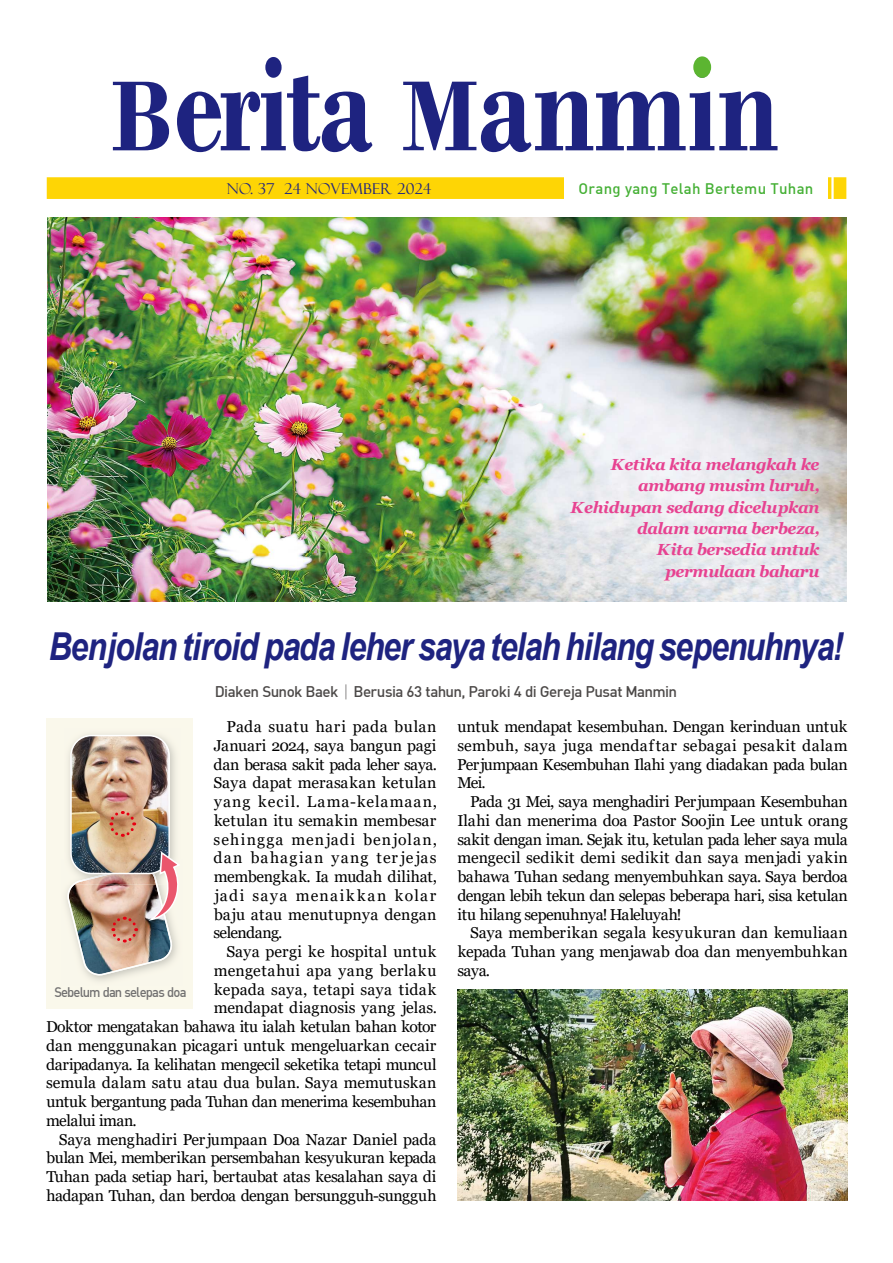
<style>
.page{position:relative;width:893px;height:1263px;background:#fff}
.page>*{position:absolute;margin:0;border:0;box-sizing:border-box;transform-origin:0 0}
.t1{font:700 145.2px "Bodoni";letter-spacing:-.015em;color:#1e2380;scale:.78 1}
.t2{font:italic 700 38.55px "Arial";letter-spacing:-.035em;color:#1e2380;scale:.83 1}
.t3{font:italic 700 16.05px/21.5px "Georgia";letter-spacing:-.02em;color:#e74291;text-align:right}
.t4{font:15.75px/18.8px "Georgia";letter-spacing:-.015em;color:#000;text-align:justify}
.t5{font:15.75px "Georgia";letter-spacing:.005em;color:#000}
.t6{font:15.75px "Georgia";letter-spacing:-.035em;color:#000}
.t7{font:15.75px "Georgia";letter-spacing:.025em;color:#000}
.t8{font:15.75px "Georgia";letter-spacing:.015em;color:#000}
.t9{font:15.75px "Georgia";letter-spacing:.02em;color:#000}
.t10{font:15.15px "Dinmed";letter-spacing:-.04em;color:#4c4948}
.t11{font:15px "Dinmed";letter-spacing:.02em;color:#45b035}
.t12{font:15px "Felix Titling";letter-spacing:.02em;color:#1e2380}
.t13{font:13.65px "Dinmed";letter-spacing:-.065em;color:#727171;scale:.95 1}
.s1{font-size:104.7px}
.s2{font-family:"YDVYGO Std 11 KS Cms UHC H";font-size:16.65px}
</style>
<div class="page">
<div style="left:693px;top:56px;width:18px;height:22px;background:#5cb531;border-radius:50%"></div>
<div style="left:47px;top:177px;width:799px;height:22px;background:#fed505"></div>
<div style="left:564px;top:173px;width:263px;height:31px;background:#fff"></div>
<hr style="left:831px;top:168px;width:2px;height:39px;background:#fff">
<img style="left:48px;top:218px;width:798px;height:384px">
<img style="left:457px;top:989px;width:390px;height:211px">
<div style="left:47px;top:719px;width:146px;height:290px;background:#faf8eb"></div>
<img style="left:68px;top:734px;width:107px;height:116px">
<img style="left:71px;top:736px;width:98px;height:137px;border-radius:20px">
<div style="left:70px;top:735px;width:100px;height:139px;border:2px solid #fff;border-radius:20px"></div>
<svg style="left:108px;top:809px;width:29px;height:30px"></svg>
<img style="left:66px;top:850px;width:114px;height:127px">
<h1 class="t1" style="left:111px;top:15px;width:857px"><span class="s1">B</span>erita <span class="s1">M</span>anmin</h1>
<p class="t12" style="left:227px;top:180px;width:206px">NO. 37 24 NOVEMBER 2024</p>
<p class="t11" style="left:578px;top:182px;width:236px">Orang yang Telah Bertemu Tuhan</p>
<p class="t3" style="left:570px;top:455px;width:251px">Ketika kita melangkah ke ambang musim luruh,<br>Kehidupan sedang dicelupkan dalam warna berbeza,<br>Kita bersedia untuk permulaan baharu</p>
<h2 class="t2" style="left:49px;top:632px;width:959px">Benjolan tiroid pada leher saya telah hilang sepenuhnya!</h2>
<p class="t10" style="left:215px;top:685px;width:464px">Diaken Sunok Baek <span class="s2">|</span> Berusia 63 tahun, Paroki 4 di Gereja Pusat Manmin</p>
<p class="t4" style="left:213px;top:719px;width:225px;text-indent:13px">Pada suatu hari pada bulan Januari 2024, saya bangun pagi dan berasa sakit pada leher saya.<br>Saya dapat merasakan ketulan yang kecil. Lama-kelamaan, ketulan itu semakin membesar sehingga menjadi benjolan, dan bahagian yang terjejas membengkak. Ia mudah dilihat, jadi saya menaikkan kolar baju atau menutupnya dengan selendang.</p>
<p class="t8" style="left:226px;top:945px;width:211px">Saya pergi ke hospital untuk</p>
<p class="t9" style="left:214px;top:964px;width:224px">mengetahui apa yang berlaku</p>
<p class="t7" style="left:214px;top:983px;width:224px">kepada saya, tetapi saya tidak</p>
<p class="t4" style="left:214px;top:1000px;width:225px">mendapat diagnosis yang jelas.</p>
<p class="t4" style="left:46px;top:1019px;width:392px">Doktor mengatakan bahawa itu ialah ketulan bahan kotor</p>
<p class="t5" style="left:46px;top:1039px;width:391px">dan menggunakan picagari untuk mengeluarkan cecair</p>
<p class="t4" style="left:46px;top:1056px;width:392px">daripadanya. Ia kelihatan mengecil seketika tetapi muncul</p>
<p class="t5" style="left:46px;top:1076px;width:392px">semula dalam satu atau dua bulan. Saya memutuskan</p>
<p class="t4" style="left:46px;top:1094px;width:391px">untuk bergantung pada Tuhan dan menerima kesembuhan</p>
<p class="t4" style="left:46px;top:1112px;width:92px">melalui iman.</p>
<p class="t4" style="left:59px;top:1131px;width:379px">Saya menghadiri Perjumpaan Doa Nazar Daniel pada</p>
<p class="t4" style="left:47px;top:1150px;width:391px">bulan Mei, memberikan persembahan kesyukuran kepada</p>
<p class="t4" style="left:46px;top:1169px;width:391px">Tuhan pada setiap hari, bertaubat atas kesalahan saya di</p>
<p class="t6" style="left:47px;top:1189px;width:391px">hadapan Tuhan, dan berdoa dengan bersungguh-sungguh</p>
<p class="t13" style="left:54px;top:986px;width:141px">Sebelum dan selepas doa</p>
<p class="t4" style="left:457px;top:719px;width:392px">untuk mendapat kesembuhan. Dengan kerinduan untuk sembuh, saya juga mendaftar sebagai pesakit dalam Perjumpaan Kesembuhan Ilahi yang diadakan pada bulan Mei.</p>
<p class="t4" style="left:457px;top:794px;width:392px;text-indent:13px">Pada 31 Mei, saya menghadiri Perjumpaan Kesembuhan Ilahi dan menerima doa Pastor Soojin Lee untuk orang sakit dengan iman. Sejak itu, ketulan pada leher saya mula mengecil sedikit demi sedikit dan saya menjadi yakin bahawa Tuhan sedang menyembuhkan saya. Saya berdoa dengan lebih tekun dan selepas beberapa hari, sisa ketulan itu hilang sepenuhnya! Haleluyah!</p>
<p class="t4" style="left:457px;top:925px;width:392px;text-indent:13px">Saya memberikan segala kesyukuran dan kemuliaan kepada Tuhan yang menjawab doa dan menyembuhkan saya.</p>
</div>
